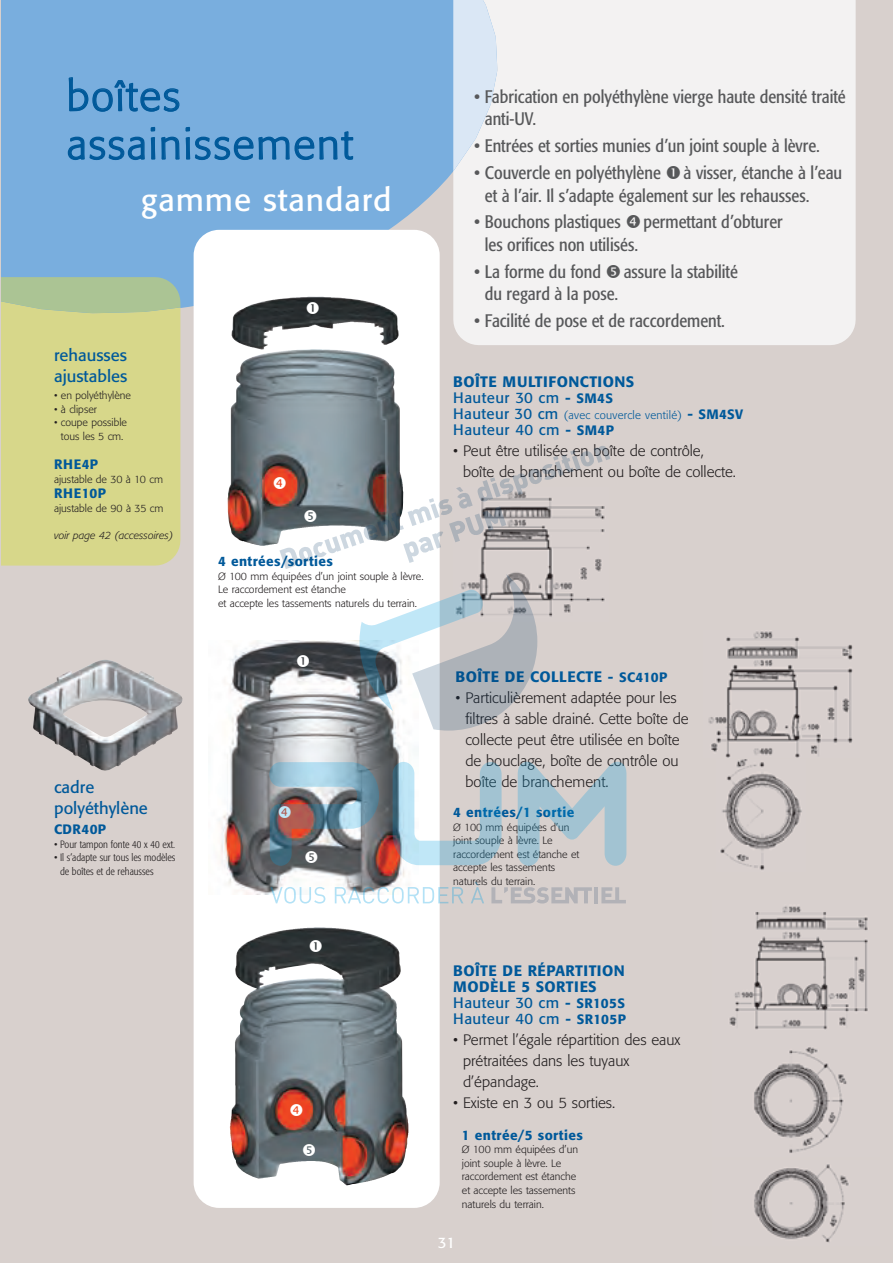
<style>
.page{position:relative;width:893px;height:1263px;background:#d8d0cd}
.page>*{position:absolute;margin:0;border:0;box-sizing:border-box;transform-origin:0 0}
.t1{font:300 41.4px/48.3px "Formata";letter-spacing:.045em;color:#00599a}
.t2{font:31.5px "Formata";letter-spacing:.03em;color:#fff}
.t3{font:condensed 18px/22.5px "Formata";color:#57585a}
.t4{font:16.5px/21px "Formata";color:#00599a}
.t5{font:300 15px/21px "Formata";color:#231f20}
.t6{font:500 15px/15.8px "Formata";letter-spacing:.03em;color:#00599a}
.t7{font:15px "Formata";letter-spacing:.03em;color:#00599a}
.t8{font:15px "Formata";color:#fff}
.t9{font:500 13.5px "Formata";letter-spacing:.03em;color:#00599a}
.t10{font:300 11.25px "Formata";letter-spacing:.025em;color:#00599a}
.t11{font:300 10.5px/13.5px "Formata";color:#231f20}
.t12{font:300 condensed 10.5px/13.5px "Formata";color:#231f20}
.t13{font:italic 300 10.5px "Formata";color:#231f20}
.s1{font-weight:400}
.s2{font-size:13.5px}
.s3{font-weight:400;font-size:15px}
.s4{font-weight:500;font-size:15px}
.s5{font-weight:500;font-size:13.5px}
.s6{font-weight:500}
</style>
<div class="page">
<div style="left:1px;top:0;width:452px;height:338px;background:#79aede"></div>
<div style="left:1px;top:313px;width:179px;height:253px;background:#d7d78a"></div>
<svg style="left:1px;top:277px;width:179px;height:36px;background:#adc495"></svg>
<svg style="left:194px;top:230px;width:246px;height:978px;background:#c0c0c1"></svg>
<img style="left:264px;top:322px;width:133px;height:23px">
<img style="left:729px;top:906px;width:139px;height:247px">
<img style="left:754px;top:1164px;width:95px;height:78px">
<img style="left:301px;top:1161px;width:99px;height:24px">
<img style="left:209px;top:640px;width:210px;height:254px">
<img style="left:708px;top:631px;width:145px;height:127px">
<img style="left:720px;top:759px;width:82px;height:111px">
<div style="left:453px;top:0;width:403px;height:345px;background:#f3f2f2"></div>
<svg style="left:453px;top:0;width:44px;height:171px;background:#dfe9f3"></svg>
<img style="left:28px;top:660px;width:155px;height:111px">
<svg style="left:393px;top:762px;width:109px;height:103px"></svg>
<svg style="left:518px;top:762px;width:108px;height:104px"></svg>
<svg style="left:491px;top:887px;width:101px;height:16px"></svg>
<hr style="left:594px;top:887px;width:4px;height:16px;background:#b2b2b7">
<svg style="left:601px;top:887px;width:25px;height:16px"></svg>
<svg style="left:270px;top:887px;width:55px;height:16px"></svg>
<svg style="left:335px;top:887px;width:128px;height:16px;background:#d9e5eb"></svg>
<svg style="left:471px;top:882px;width:13px;height:21px"></svg>
<svg style="left:307px;top:302px;width:12px;height:12px"></svg>
<svg style="left:310px;top:939px;width:12px;height:12px"></svg>
<svg style="left:291px;top:1103px;width:12px;height:12px"></svg>
<svg style="left:303px;top:1144px;width:12px;height:12px"></svg>
<svg style="left:274px;top:446px;width:336px;height:285px"></svg>
<img style="left:269px;top:762px;width:110px;height:104px">
<svg style="left:667px;top:166px;width:13px;height:13px"></svg>
<svg style="left:627px;top:215px;width:13px;height:13px"></svg>
<svg style="left:607px;top:264px;width:13px;height:13px"></svg>
<h1 class="t1" style="left:67px;top:75px;width:287px">boîtes assainissement</h1>
<h2 class="t2" style="left:141px;top:186px;width:252px">gamme standard</h2>
<h3 class="t4" style="left:54px;top:346px;width:75px">rehausses ajustables</h3>
<p class="t11" style="left:54px;top:390px;width:78px">• en polyéthylène</p>
<p class="t11" style="left:54px;top:403px;width:44px">• à clipser</p>
<p class="t11" style="left:54px;top:417px;width:74px;text-align:center">• coupe possible tous les 5 cm.</p>
<p class="t9" style="left:54px;top:459px;width:46px">RHE4P</p>
<p class="t11" style="left:54px;top:473px;width:110px">ajustable de 30 à 10 cm</p>
<p class="t9" style="left:54px;top:488px;width:53px">RHE10P</p>
<p class="t11" style="left:54px;top:502px;width:111px">ajustable de 90 à 35 cm</p>
<p class="t13" style="left:54px;top:531px;width:121px">voir page 42 (accessoires)</p>
<p class="t9" style="left:218px;top:556px;width:116px">4 entrées/sorties</p>
<p class="t11" style="left:218px;top:570px;width:207px">Ø 100 mm équipées d’un joint souple à lèvre.<br>Le raccordement est étanche<br>et accepte les tassements naturels du terrain.</p>
<h3 class="t4" style="left:54px;top:778px;width:95px">cadre polyéthylène</h3>
<p class="t9" style="left:54px;top:824px;width:54px">CDR40P</p>
<p class="t12" style="left:54px;top:838px;width:122px">• Pour tampon fonte 40 x 40 ext.</p>
<p class="t12" style="left:60px;top:851px;width:117px;text-indent:-6px">• Il s’adapte sur tous les modèles de boîtes et de rehausses</p>
<h3 class="t3" style="left:485px;top:87px;width:363px;text-indent:-10px">• Fabrication en polyéthylène vierge haute densité traité anti-UV.</h3>
<h3 class="t3" style="left:474px;top:136px;width:347px">• Entrées et sorties munies d’un joint souple à lèvre.</h3>
<h3 class="t3" style="left:474px;top:163px;width:188px">• Couvercle en polyéthylène</h3>
<h3 class="t3" style="left:485px;top:163px;width:359px;text-indent:199px">à visser, étanche à l’eau et à l’air. Il s’adapte également sur les rehausses.</h3>
<h3 class="t3" style="left:474px;top:212px;width:148px">• Bouchons plastiques</h3>
<h3 class="t3" style="left:643px;top:212px;width:141px">permettant d’obturer</h3>
<h3 class="t3" style="left:485px;top:234px;width:155px">les orifices non utilisés.</h3>
<h3 class="t3" style="left:474px;top:261px;width:128px">• La forme du fond</h3>
<h3 class="t3" style="left:624px;top:261px;width:116px">assure la stabilité</h3>
<h3 class="t3" style="left:485px;top:284px;width:135px">du regard à la pose.</h3>
<h3 class="t3" style="left:474px;top:310px;width:252px">• Facilité de pose et de raccordement.</h3>
<h3 class="t6" style="left:453px;top:376px;width:182px">BOÎTE MULTIFONCTIONS<br><span class="s1">Hauteur 30 cm</span> - <span class="s2">SM4S</span></h3>
<p class="t10" style="left:453px;top:410px;width:291px"><span class="s3">Hauteur 30 cm</span> (avec couvercle ventilé) <span class="s4">-</span> <span class="s5">SM4SV</span></p>
<h3 class="t7" style="left:453px;top:423px;width:162px">Hauteur 40 cm <span class="s6">-</span> <span class="s5">SM4P</span></h3>
<h3 class="t5" style="left:463px;top:441px;width:275px;text-indent:-10px">• Peut être utilisée en boîte de contrôle, boîte de branchement ou boîte de collecte.</h3>
<h3 class="t6" style="left:456px;top:670px;width:213px">BOÎTE DE COLLECTE - <span class="s2">SC410P</span></h3>
<h3 class="t5" style="left:465px;top:689px;width:225px;text-indent:-10px">• Particulièrement adaptée pour les filtres à sable drainé. Cette boîte de collecte peut être utilisée en boîte de bouclage, boîte de contrôle ou boîte de branchement.</h3>
<p class="t9" style="left:453px;top:806px;width:123px">4 entrées/1 sortie</p>
<p class="t11" style="left:453px;top:821px;width:128px">Ø 100 mm équipées d’un joint souple à lèvre. Le raccordement est étanche et accepte les tassements naturels du terrain.</p>
<h3 class="t6" style="left:453px;top:964px;width:174px">BOÎTE DE RÉPARTITION<br>MODÈLE 5 SORTIES<br><span class="s1">Hauteur 30 cm</span> - <span class="s2">SR105S<br></span><span class="s1">Hauteur 40 cm</span> - <span class="s2">SR105P</span></h3>
<h3 class="t5" style="left:463px;top:1030px;width:219px;text-indent:-10px">• Permet l’égale répartition des eaux prétraitées dans les tuyaux d’épandage.</h3>
<h3 class="t5" style="left:453px;top:1093px;width:164px">• Existe en 3 ou 5 sorties.</h3>
<p class="t9" style="left:462px;top:1129px;width:123px">1 entrée/5 sorties</p>
<p class="t11" style="left:462px;top:1144px;width:118px">Ø 100 mm équipées d’un joint souple à lèvre. Le raccordement est étanche et accepte les tassements naturels du terrain.</p>
<h3 class="t8" style="left:438px;top:1237px;width:19px">31</h3>
</div>
